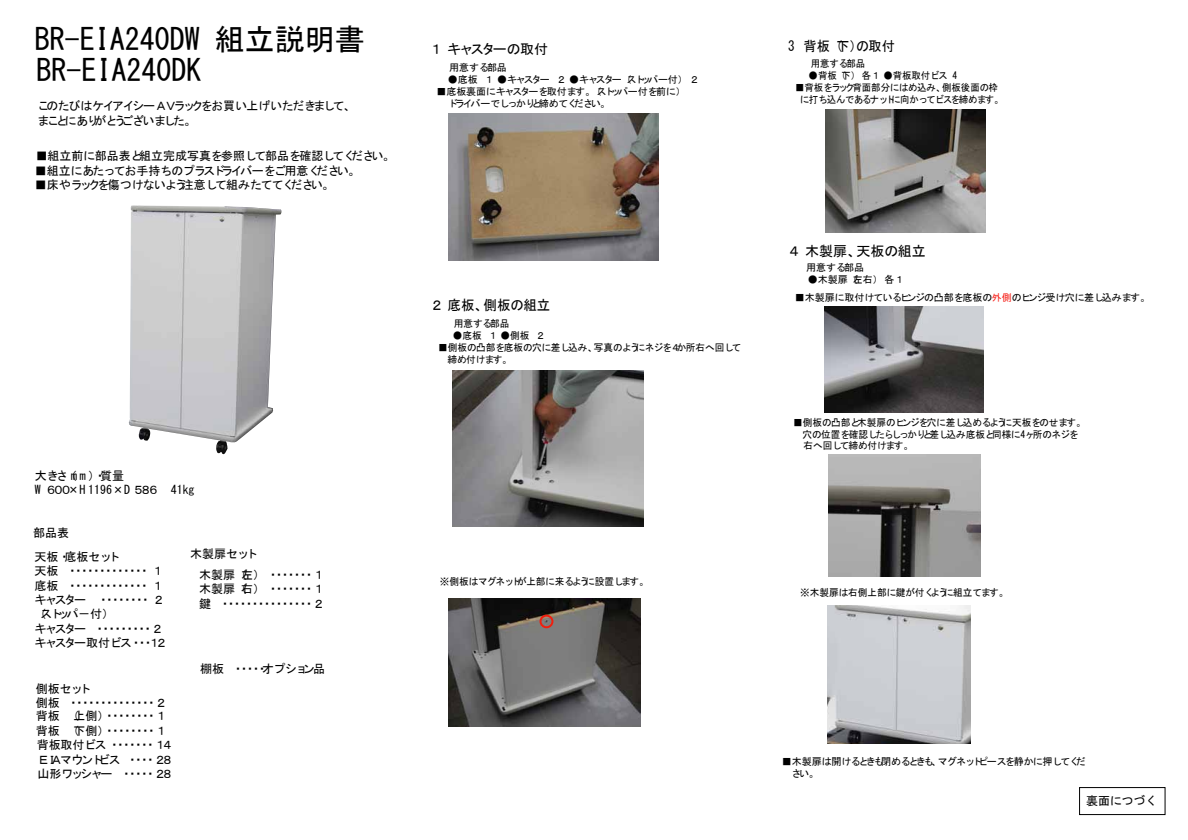
<style>
.page{position:relative;width:1188px;height:840px;background:#fff}
.page>*{position:absolute;margin:0;border:0;box-sizing:border-box;transform-origin:0 0}
.t1{font:30px "MS Gothic";color:#000}
.t2{font:14px "MSP Mincho";color:#000}
.t3{font:14px "MSP Mincho";letter-spacing:-.08em;color:#000}
.t4{font:14px "MSP Mincho";color:#000;scale:.94 1}
.t5{font:12px/14.4px "MSP Mincho";letter-spacing:-.09em;color:#000}
.t6{font:12px/14.9px "MSP Mincho";color:#000}
.t7{font:12px/14.4px "MSP Mincho";letter-spacing:-.18em;color:#000}
.t8{font:12px/14.4px "MSP Mincho";letter-spacing:-.125em;color:#000}
.t9{font:12px/14.4px "MSP Mincho";letter-spacing:-.195em;color:#000}
.t10{font:10px/12px "MSP Mincho";letter-spacing:-.05em;color:#000}
.t11{font:10px/12px "MSP Mincho";letter-spacing:-.05em;color:#000;text-align:center;scale:.94 1}
.t12{font:10px/12px "MSP Mincho";letter-spacing:-.1em;color:#000}
.t13{font:10px/12px "MSP Mincho";letter-spacing:-.105em;color:#000}
.t14{font:10px "MSP Mincho";letter-spacing:-.18em;color:#000}
.t15{font:10px "MSP Mincho";color:#000}
.t16{font:10px "MSP Mincho";color:#000;scale:.94 1}
.t17{font:10px "MSP Mincho";letter-spacing:-.025em;color:#000}
.s1{color:#f6251e}
</style>
<div class="page">
<img style="left:129px;top:205px;width:152px;height:249px">
<img style="left:825px;top:307px;width:159px;height:106px">
<img style="left:828px;top:455px;width:152px;height:121px">
<img style="left:453px;top:371px;width:190px;height:155px">
<img style="left:827px;top:606px;width:143px;height:137px">
<img style="left:448px;top:598px;width:193px;height:129px">
<div style="left:540px;top:615px;width:13px;height:13px;border:2px solid #f11f0e;border-radius:50%"></div>
<img style="left:825px;top:109px;width:161px;height:123px">
<img style="left:448px;top:113px;width:211px;height:148px">
<div style="left:1079px;top:787px;width:87px;height:28px;border:1px solid #000"></div>
<h1 class="t1" style="left:35px;top:25px;width:332px">BR-EIA240DW 組立説明書</h1>
<h1 class="t1" style="left:36px;top:56px;width:167px">BR-EIA240DK</h1>
<p class="t8" style="left:37px;top:99px;width:320px">このたびはケイアイシーＡＶラックをお買い上げいただきまして、まことにありがとうございました。</p>
<p class="t6" style="left:36px;top:148px;width:361px">■組立前に部品表と組立完成写真を参照して部品を確認してください。</p>
<p class="t5" style="left:35px;top:163px;width:327px">■組立にあたってお手持ちのプラスドライバーをご用意ください。</p>
<p class="t5" style="left:35px;top:178px;width:301px">■床やラックを傷つけないよう注意して組みたててください。</p>
<p class="t6" style="left:35px;top:468px;width:161px;line-height:14.4px">大きさ（m m ）・質量<br>W ６００×H 1196×D ５８６ 41kg</p>
<p class="t5" style="left:33px;top:526px;width:37px">部品表</p>
<p class="t7" style="left:35px;top:549px;width:134px">天板・底板セット<br>天板 ・・・・・・・・・・・・・ １底板 ・・・・・・・・・・・・・ １キャスター ・・・・・・・・ ２（ストッパ－付）<br>キャスター ・・・・・・・・・２キャスター取付ビス・・・１２</p>
<p class="t5" style="left:36px;top:681px;width:133px">側板セット<br>側板 ・・・・・・・・・・・・・・２</p>
<p class="t6" style="left:36px;top:708px;width:139px">背板 （上側）・・・・・・・・１背板 （下側）・・・・・・・・１背板取付ビス・・・・・・・１４</p>
<p class="t9" style="left:38px;top:752px;width:137px">ＥＩＡマウントビス・・・・２８山形ワッシャー ・・・・・２８</p>
<p class="t5" style="left:190px;top:546px;width:69px">木製扉セット</p>
<p class="t5" style="left:199px;top:567px;width:127px">木製扉（左）・・・・・・・１木製扉（右）・・・・・・・１</p>
<p class="t5" style="left:199px;top:597px;width:127px">鍵 ・・・・・・・・・・・・・・・２</p>
<p class="t5" style="left:200px;top:662px;width:126px">棚板 ・・・・・オプション品</p>
<h2 class="t3" style="left:429px;top:42px;width:120px">１キャスターの取付</h2>
<p class="t10" style="left:449px;top:61px;width:59px">用意する部品</p>
<p class="t14" style="left:448px;top:74px;width:253px">●底板 １ ●キャスター ２ ●キャスター（ストッパー付）２</p>
<p class="t12" style="left:448px;top:85px;width:239px;text-indent:-12px">■底板裏面にキャスターを取付ます。（ストッパー付を前に）ドライバーでしっかりと締めてください。</p>
<h2 class="t4" style="left:788px;top:39px;width:115px">3 背板（下）の取付</h2>
<p class="t11" style="left:811px;top:58px;width:59px">用意する部品</p>
<p class="t16" style="left:809px;top:71px;width:159px">●背板（下）各１ ●背板取付ビス 4</p>
<p class="t11" style="left:795px;top:82px;width:223px">■背板をラック背面部分にはめ込み、側板後面の枠に打ち込んであるナットに向かってビスを締めます。</p>
<h2 class="t2" style="left:430px;top:298px;width:122px">２底板、側板の組立</h2>
<p class="t10" style="left:454px;top:318px;width:57px">用意する部品</p>
<p class="t10" style="left:453px;top:330px;width:94px">●底板 １ ●側板 ２</p>
<p class="t10" style="left:447px;top:341px;width:296px;text-indent:-9px">■側板の凸部を底板の穴に差し込み、写真のようにネジを４か所右へ回して締め付けます。</p>
<h2 class="t2" style="left:787px;top:244px;width:140px">４木製扉、天板の組立</h2>
<p class="t10" style="left:806px;top:262px;width:59px">用意する部品</p>
<p class="t10" style="left:808px;top:274px;width:98px">●木製扉（左右）各１</p>
<p class="t10" style="left:795px;top:292px;width:357px">■木製扉に取付けているヒンジの凸部を底板の<span class="s1">外側</span>のヒンジ受け穴に差し込みます。</p>
<p class="t10" style="left:793px;top:416px;width:294px;text-align:center">■側板の凸部と木製扉のヒンジを穴に差し込めるように天板をのせます。穴の位置を確認したらしっかりと差し込み底板と同様に4ヶ所のネジを</p>
<p class="t17" style="left:803px;top:440px;width:111px">右へ回して締め付けます。</p>
<p class="t10" style="left:440px;top:575px;width:211px">※側板はマグネットが上部に来るように設置します。</p>
<p class="t15" style="left:800px;top:587px;width:210px">※木製扉は右側上部に鍵が付くように組立てます。</p>
<p class="t13" style="left:792px;top:755px;width:296px;text-indent:-10px">■木製扉は開けるときも閉めるときも、マグネットピースを静かに押してください。</p>
<p class="t5" style="left:1086px;top:794px;width:73px">裏面につづく</p>
</div>
